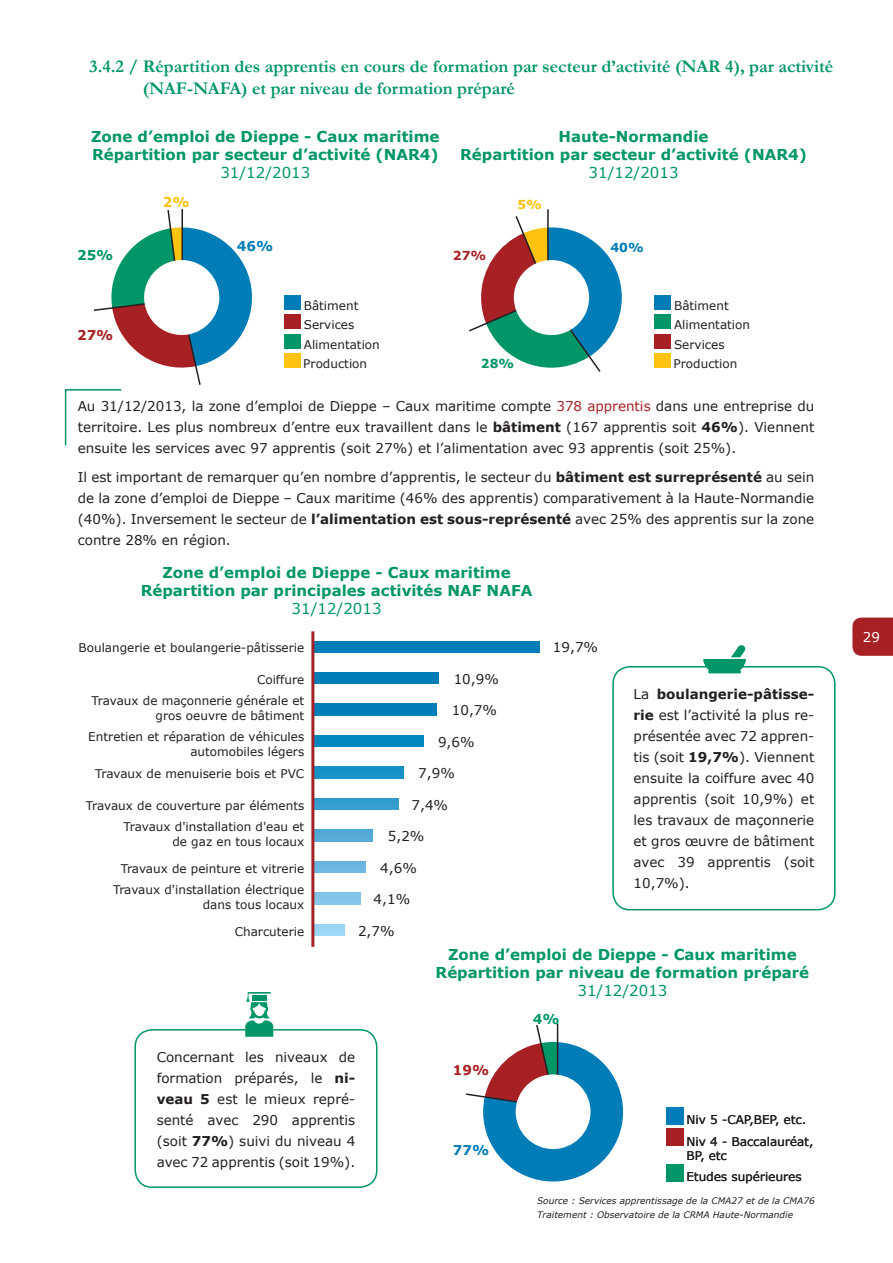
<style>
.page{position:relative;width:893px;height:1263px;background:#fff}
.page>*{position:absolute;margin:0;border:0;box-sizing:border-box;transform-origin:0 0}
.t1{font:700 18px "Garamond";color:#009667}
.t2{font:700 15px/18px "Verdana";color:#009667;text-align:center}
.t3{font:15px "Verdana";color:#009667}
.t4{font:13.5px/21px "Verdana";color:#231f20;text-align:justify}
.t5{font:700 13.5px "Verdana";color:#007cb6}
.t6{font:700 13.5px "Verdana";color:#a72023}
.t7{font:700 13.5px "Verdana";color:#009667}
.t8{font:13.5px "Verdana";color:#fff}
.t9{font:700 13.5px "Verdana";color:#fec210}
.t10{font:700 12.45px "Verdana";color:#007cb6}
.t11{font:700 12.45px "Verdana";color:#a72023}
.t12{font:700 12.45px "Verdana";color:#009667}
.t13{font:700 12.45px "Verdana";color:#fec210}
.t14{font:12px/14.4px "Verdana";color:#231f20;text-align:right}
.t15{font:italic 9px/13.5px "Verdana";color:#231f20}
.s1{color:#a72023}
.s2{font-weight:700}
</style>
<div class="page">
<div style="left:853px;top:618px;width:40px;height:38px;background:#a72023"></div>
<div style="left:284px;top:314px;width:17px;height:15px;background:#a72023"></div>
<div style="left:284px;top:334px;width:17px;height:15px;background:#009667"></div>
<div style="left:284px;top:353px;width:17px;height:15px;background:#fec210"></div>
<div style="left:284px;top:295px;width:17px;height:15px;background:#007cb6"></div>
<div style="left:654px;top:314px;width:17px;height:15px;background:#009667"></div>
<div style="left:654px;top:334px;width:17px;height:15px;background:#a72023"></div>
<div style="left:654px;top:353px;width:17px;height:15px;background:#fec210"></div>
<div style="left:654px;top:295px;width:17px;height:15px;background:#007cb6"></div>
<hr style="left:547px;top:209px;width:2px;height:51px;background:#231f20">
<svg style="left:469px;top:214px;width:153px;height:158px"></svg>
<svg style="left:64px;top:209px;width:188px;height:237px"></svg>
<div style="left:612px;top:666px;width:224px;height:244px;border:2px solid #009667;border-radius:17px"></div>
<svg style="left:702px;top:645px;width:45px;height:28px"></svg>
<div style="left:666px;top:1107px;width:18px;height:17px;background:#007cb6"></div>
<div style="left:666px;top:1128px;width:18px;height:17px;background:#a72023"></div>
<div style="left:666px;top:1164px;width:18px;height:17px;background:#009667"></div>
<div style="left:134px;top:1029px;width:243px;height:159px;border:2px solid #009667;border-radius:17px"></div>
<svg style="left:245px;top:992px;width:28px;height:45px"></svg>
<svg style="left:314px;top:653px;width:123px;height:283px"></svg>
<div style="left:313px;top:641px;width:227px;height:12px;background:#007cb6"></div>
<div style="left:313px;top:672px;width:126px;height:12px;background:#007cb6"></div>
<div style="left:313px;top:704px;width:123px;height:11px;background:#007eb8"></div>
<div style="left:313px;top:735px;width:111px;height:12px;background:#0087be"></div>
<div style="left:313px;top:767px;width:91px;height:11px;background:#1891c6"></div>
<div style="left:313px;top:798px;width:85px;height:12px;background:#349dce"></div>
<div style="left:313px;top:830px;width:60px;height:11px;background:#56aad6"></div>
<div style="left:313px;top:861px;width:53px;height:12px;background:#6cb6df"></div>
<div style="left:313px;top:893px;width:47px;height:11px;background:#82c5e9"></div>
<div style="left:313px;top:924px;width:31px;height:12px;background:#9bd6f3"></div>
<hr style="left:311px;top:631px;width:3px;height:316px;background:#a72023">
<svg style="left:466px;top:1023px;width:157px;height:158px"></svg>
<h1 class="t1" style="left:89px;top:56px;width:607px">3.4.2 / Répartition des apprentis en cours de formation par secteur d’activité (NAR</h1>
<h1 class="t1" style="left:725px;top:56px;width:110px">4), par activité</h1>
<h1 class="t1" style="left:143px;top:78px;width:374px">(NAF-NAFA) et par niveau de formation préparé</h1>
<p class="t2" style="left:460px;top:127px;width:348px">Haute-Normandie<br>Répartition par secteur d’activité (NAR4)</p>
<p class="t3" style="left:589px;top:163px;width:91px">31/12/2013</p>
<p class="t2" style="left:91px;top:127px;width:350px;text-align:left">Zone d’emploi de Dieppe - Caux maritime<br>Répartition par secteur d’activité (NAR4)</p>
<p class="t3" style="left:220px;top:163px;width:91px">31/12/2013</p>
<p class="t7" style="left:77px;top:246px;width:38px">25%</p>
<p class="t6" style="left:77px;top:327px;width:38px">27%</p>
<p class="t9" style="left:163px;top:194px;width:28px">2%</p>
<p class="t5" style="left:237px;top:238px;width:38px">46%</p>
<p class="t14" style="left:304px;top:296px;width:56px;line-height:19px;text-align:left">Bâtiment<br>Services</p>
<p class="t14" style="left:304px;top:337px;width:78px">Alimentation</p>
<p class="t11" style="left:453px;top:247px;width:35px">27%</p>
<p class="t13" style="left:517px;top:197px;width:26px">5%</p>
<p class="t10" style="left:610px;top:239px;width:35px">40%</p>
<p class="t14" style="left:674px;top:296px;width:78px;line-height:19px;text-align:left">Bâtiment<br>Alimentation</p>
<p class="t14" style="left:674px;top:337px;width:52px">Services</p>
<p class="t12" style="left:481px;top:355px;width:35px">28%</p>
<p class="t4" style="left:78px;top:395px;width:738px">Au 31/12/2013, la zone d’emploi de Dieppe – Caux maritime compte <span class="s1">378 apprentis</span> dans une entreprise du territoire. Les plus nombreux d’entre eux travaillent dans le <span class="s2">bâtiment</span> (167 apprentis soit <span class="s2">46%</span>). Viennent ensuite les services avec 97 apprentis (soit 27%) et l’alimentation avec 93 apprentis (soit 25%).</p>
<p class="t4" style="left:78px;top:466px;width:738px">Il est important de remarquer qu’en nombre d’apprentis, le secteur du <span class="s2">bâtiment est surreprésenté</span> au sein de la zone d’emploi de Dieppe – Caux maritime (46% des apprentis) comparativement à la Haute-Normandie (40%). Inversement le secteur de <span class="s2">l’alimentation est sous-représenté</span> avec 25% des apprentis sur la zone contre 28% en région.</p>
<p class="t2" style="left:141px;top:563px;width:393px">Zone d’emploi de Dieppe - Caux maritime<br>Répartition par principales activités NAF NAFA</p>
<p class="t3" style="left:292px;top:599px;width:91px">31/12/2013</p>
<p class="t14" style="left:674px;top:356px;width:65px">Production</p>
<p class="t14" style="left:303px;top:356px;width:65px">Production</p>
<p class="t14" style="left:79px;top:641px;width:227px">Boulangerie et boulangerie-pâtisserie</p>
<p class="t14" style="left:257px;top:672px;width:49px">Coiffure</p>
<p class="t14" style="left:92px;top:694px;width:214px">Travaux de maçonnerie générale et gros oeuvre de bâtiment</p>
<p class="t14" style="left:88px;top:730px;width:217px">Entretien et réparation de véhicules automobiles légers</p>
<p class="t14" style="left:95px;top:767px;width:211px">Travaux de menuiserie bois et PVC</p>
<p class="t14" style="left:86px;top:798px;width:220px">Travaux de couverture par éléments</p>
<p class="t14" style="left:124px;top:820px;width:182px">Travaux d'installation d'eau et de gaz en tous locaux</p>
<p class="t14" style="left:121px;top:861px;width:185px">Travaux de peinture et vitrerie</p>
<p class="t14" style="left:113px;top:883px;width:193px">Travaux d'installation électrique dans tous locaux</p>
<p class="t4" style="left:454px;top:669px;width:47px">10,9%</p>
<p class="t4" style="left:452px;top:700px;width:47px">10,7%</p>
<p class="t4" style="left:438px;top:732px;width:38px">9,6%</p>
<p class="t4" style="left:418px;top:763px;width:38px">7,9%</p>
<p class="t4" style="left:412px;top:795px;width:38px">7,4%</p>
<p class="t4" style="left:388px;top:826px;width:38px">5,2%</p>
<p class="t4" style="left:380px;top:857px;width:38px">4,6%</p>
<p class="t4" style="left:374px;top:889px;width:38px">4,1%</p>
<p class="t14" style="left:235px;top:924px;width:71px">Charcuterie</p>
<p class="t4" style="left:358px;top:920px;width:38px">2,7%</p>
<p class="t4" style="left:553px;top:637px;width:47px">19,7%</p>
<p class="t4" style="left:634px;top:683px;width:182px">La <span class="s2">boulangerie-pâtisse&shy;rie</span> est l’activité la plus re&shy;présentée avec 72 appren&shy;tis (soit <span class="s2">19,7%</span>). Viennent ensuite la coiffure avec 40 apprentis (soit 10,9%) et les travaux de maçonnerie et gros œuvre de bâtiment avec 39 apprentis (soit 10,7%).</p>
<p class="t2" style="left:436px;top:945px;width:375px">Zone d’emploi de Dieppe - Caux maritime<br>Répartition par niveau de formation préparé</p>
<p class="t3" style="left:577px;top:981px;width:91px">31/12/2013</p>
<p class="t4" style="left:157px;top:1046px;width:200px">Concernant les niveaux de formation préparés, le <span class="s2">ni&shy;veau 5</span> est le mieux repré&shy;senté avec 290 apprentis (soit <span class="s2">77%</span>) suivi du niveau 4 avec 72 apprentis (soit 19%).</p>
<p class="t6" style="left:453px;top:1061px;width:38px">19%</p>
<p class="t5" style="left:453px;top:1142px;width:38px">77%</p>
<p class="t7" style="left:533px;top:1010px;width:28px">4%</p>
<p class="t14" style="left:687px;top:1112px;width:121px">Niv 5 -CAP,BEP, etc.</p>
<p class="t14" style="left:687px;top:1134px;width:128px;text-align:left">Niv 4 - Baccalauréat,<br>BP, etc</p>
<p class="t14" style="left:687px;top:1169px;width:117px">Etudes supérieures</p>
<p class="t15" style="left:537px;top:1194px;width:279px">Source : Services apprentissage de la CMA27 et de la CMA76<br>Traitement : Observatoire de la CRMA Haute-Normandie</p>
<p class="t8" style="left:863px;top:628px;width:19px">29</p>
</div>
